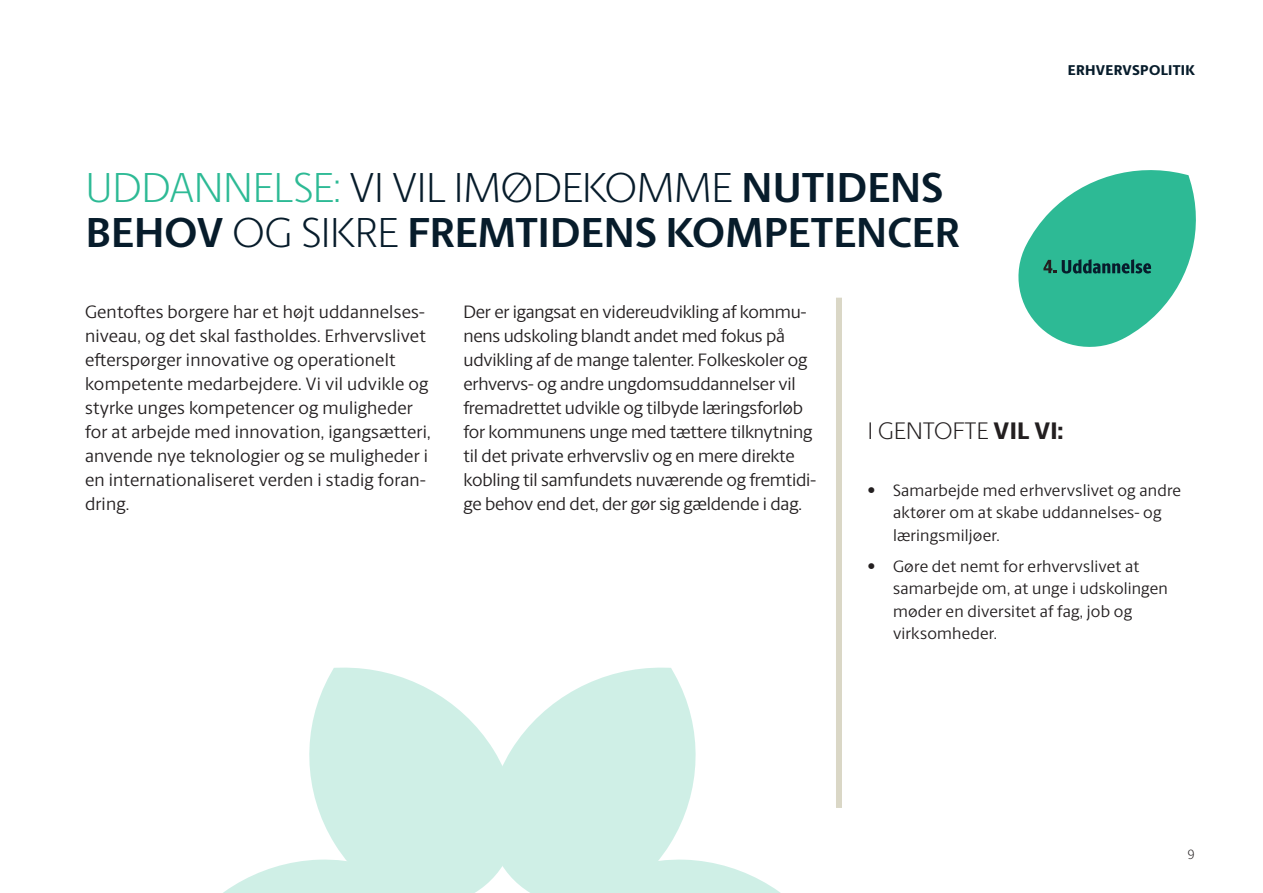
<style>
.page{position:relative;width:1263px;height:893px;background:#fff}
.page>*{position:absolute;margin:0;border:0;box-sizing:border-box;transform-origin:0 0}
.t1{font:700 42px/45px "Berlingske Sans";letter-spacing:.005em;color:#071c2b}
.t2{font:300 24px "Berlingske Sans";letter-spacing:.01em;color:#231f20}
.t3{font:18px/24px "Berlingske Sans";letter-spacing:-.01em;color:#231f20}
.t4{font:18px/24px "Berlingske Sans";letter-spacing:.01em;color:#231f20}
.t5{font:16.5px/22.5px "Berlingske Sans";letter-spacing:.01em;color:#231f20}
.t6{font:800 14.25px "Berlingske Sans";letter-spacing:.02em;color:#071c2b}
.t7{font:300 13.5px "Berlingske Sans";color:#231f20}
.s1{font-weight:300;color:#2dba95}
.s2{font-weight:300}
.s3{font-weight:800}
</style>
<div class="page">
<svg style="left:704px;top:861px;width:77px;height:32px"></svg>
<svg style="left:223px;top:861px;width:78px;height:32px"></svg>
<svg style="left:524px;top:668px;width:180px;height:225px;background:#d5f1e9"></svg>
<svg style="left:301px;top:668px;width:223px;height:225px;fill:#cfefe6"></svg>
<div style="left:836px;top:298px;width:6px;height:510px;background:#dad7c6"></div>
<svg style="left:1018px;top:170px;width:178px;height:177px"></svg>
<h1 class="t1" style="left:86px;top:164px;width:875px"><span class="s1">UDDANNELSE:</span> <span class="s2">VI VIL IMØDEKOMME</span> NUTIDENS<br>BEHOV <span class="s2">OG SIKRE</span> FREMTIDENS KOMPETENCER</h1>
<p class="t6" style="left:1068px;top:60px;width:129px">ERHVERVSPOLITIK</p>
<p class="t4" style="left:85px;top:299px;width:347px">Gentoftes borgere har et højt uddannelses&shy;niveau, og det skal fastholdes. Erhvervslivet efterspørger innovative og operationelt kompetente medarbejdere. Vi vil udvikle og styrke unges kompetencer og muligheder for at arbejde med innovation, igangsætteri, anvende nye teknologier og se muligheder i en internationaliseret verden i stadig foran&shy;dring.</p>
<p class="t3" style="left:463px;top:299px;width:354px">Der er igangsat en videreudvikling af kommu&shy;nens udskoling blandt andet med fokus på udvikling af de mange talenter. Folkeskoler og erhvervs- og andre ungdomsuddannelser vil fremadrettet udvikle og tilbyde læringsforløb for kommunens unge med tættere tilknytning til det private erhvervsliv og en mere direkte kobling til samfundets nuværende og fremtidi&shy;ge behov end det, der gør sig gældende i dag.</p>
<h2 class="t2" style="left:868px;top:415px;width:197px">I GENTOFTE <span class="s3">VIL VI:</span></h2>
<p class="t5" style="left:893px;top:478px;width:290px;text-indent:-26px">• Samarbejde med erhvervslivet og andre aktører om at skabe uddannelses- og læringsmiljøer.</p>
<p class="t5" style="left:893px;top:554px;width:276px;text-indent:-26px">• Gøre det nemt for erhvervslivet at samarbejde om, at unge i udskolingen møder en diversitet af fag, job og virksomheder.</p>
<p class="t7" style="left:1187px;top:845px;width:9px">9</p>
</div>
